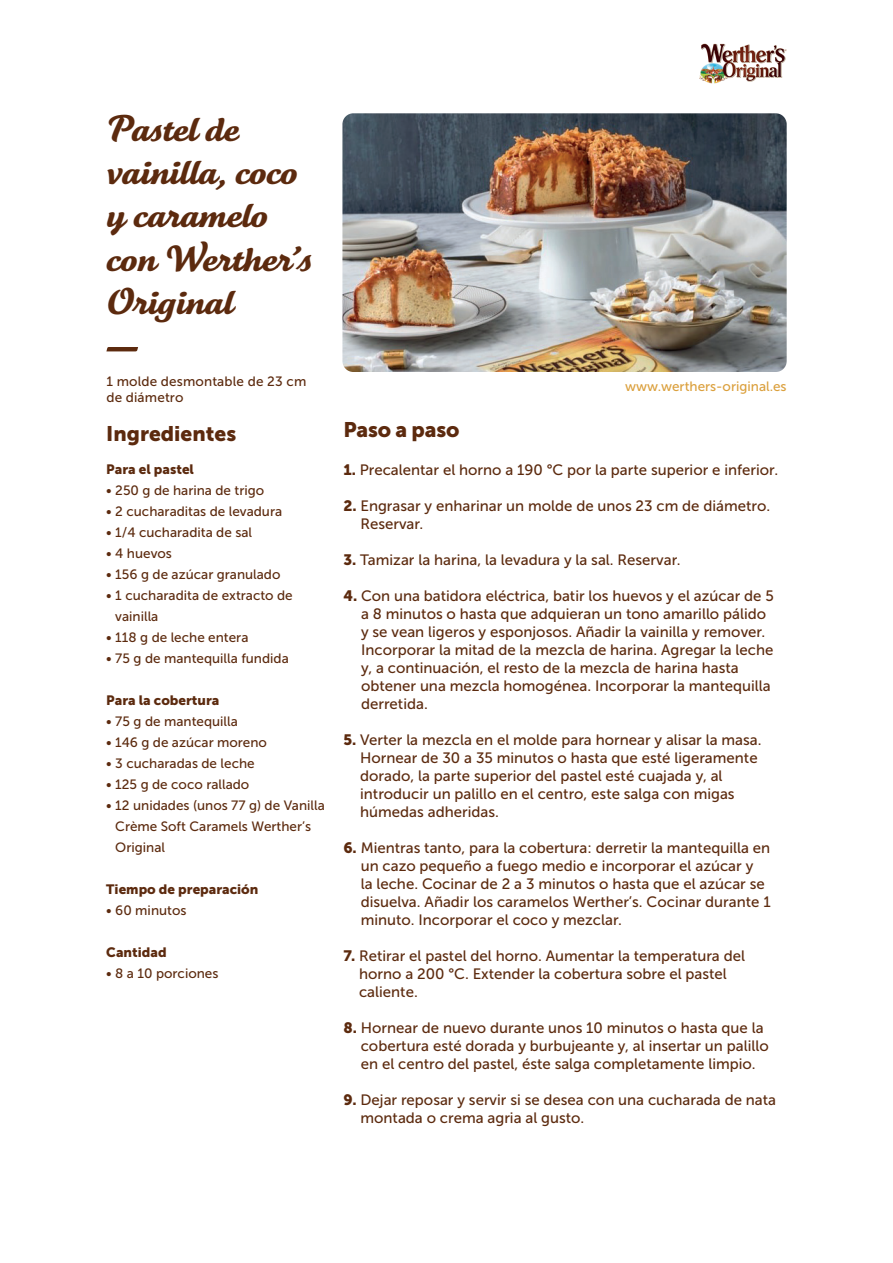
<style>
.page{position:relative;width:893px;height:1263px;background:#fff}
.page>*{position:absolute;margin:0;border:0;box-sizing:border-box;transform-origin:0 0}
.t1{font:36px/43.2px "Tartine Script Pro Bld";color:#5c2a0e}
.t2{font:21px "Museo Sans 900";color:#5c2a0e}
.t3{font:15px/18px "Museo Sans 500";color:#5c2a0e}
.t4{font:13.5px/21px "Museo Sans 500";color:#5c2a0e}
.t5{font:13.5px "Museo Sans 900";color:#5c2a0e}
.t6{font:13.5px "Museo Sans 500";color:#dba03d}
.s1{font-family:"Museo Sans 900"}
</style>
<div class="page">
<img style="left:699px;top:43px;width:88px;height:40px">
<svg style="left:106px;top:347px;width:32px;height:5px"></svg>
<img style="left:342px;top:113px;width:445px;height:259px">
<h1 class="t1" style="left:106px;top:107px;width:207px">Pastel de vainilla, coco y caramelo con Werther’s<br>Original</h1>
<p class="t4" style="left:106px;top:373px;width:201px;line-height:16.2px">1 molde desmontable de 23 cm de diámetro</p>
<p class="t6" style="left:625px;top:379px;width:163px">www.werthers-original.es</p>
<h2 class="t2" style="left:106px;top:422px;width:131px">Ingredientes</h2>
<p class="t5" style="left:106px;top:462px;width:89px">Para el pastel</p>
<p class="t4" style="left:106px;top:480px;width:159px">• 250 g de harina de trigo</p>
<p class="t4" style="left:106px;top:501px;width:177px">• 2 cucharaditas de levadura</p>
<p class="t4" style="left:106px;top:522px;width:147px">• 1/4 cucharadita de sal</p>
<p class="t4" style="left:106px;top:543px;width:67px">• 4 huevos</p>
<p class="t4" style="left:106px;top:564px;width:176px">• 156 g de azúcar granulado</p>
<p class="t4" style="left:115px;top:585px;width:179px;text-indent:-9px">• 1 cucharadita de extracto de vainilla</p>
<p class="t4" style="left:106px;top:627px;width:144px">• 118 g de leche entera</p>
<p class="t4" style="left:106px;top:648px;width:184px">• 75 g de mantequilla fundida</p>
<p class="t5" style="left:106px;top:693px;width:115px">Para la cobertura</p>
<p class="t4" style="left:106px;top:711px;width:133px">• 75 g de mantequilla</p>
<p class="t4" style="left:106px;top:732px;width:162px">• 146 g de azúcar moreno</p>
<p class="t4" style="left:106px;top:753px;width:150px">• 3 cucharadas de leche</p>
<p class="t4" style="left:106px;top:774px;width:145px">• 125 g de coco rallado</p>
<p class="t4" style="left:115px;top:795px;width:211px;text-indent:-9px">• 12 unidades (unos 77 g) de Vanilla<br>Crème Soft Caramels Werther’s<br>Original</p>
<p class="t5" style="left:106px;top:882px;width:154px">Tiempo de preparación</p>
<p class="t4" style="left:106px;top:900px;width:82px">• 60 minutos</p>
<p class="t5" style="left:106px;top:945px;width:62px">Cantidad</p>
<p class="t4" style="left:106px;top:963px;width:114px">• 8 a 10 porciones</p>
<h2 class="t2" style="left:343px;top:417px;width:117px">Paso a paso</h2>
<p class="t3" style="left:343px;top:460px;width:436px"><span class="s1">1.</span> Precalentar el horno a 190 °C por la parte superior e inferior.</p>
<p class="t3" style="left:360px;top:496px;width:411px;text-indent:-17px"><span class="s1">2.</span> Engrasar y enharinar un molde de unos 23 cm de diámetro.<br>Reservar.</p>
<p class="t3" style="left:343px;top:550px;width:339px"><span class="s1">3.</span> Tamizar la harina, la levadura y la sal. Reservar.</p>
<p class="t3" style="left:361px;top:586px;width:414px;text-indent:-18px"><span class="s1">4.</span> Con una batidora eléctrica, batir los huevos y el azúcar de 5 a 8 minutos o hasta que adquieran un tono amarillo pálido y se vean ligeros y esponjosos. Añadir la vainilla y remover.<br>Incorporar la mitad de la mezcla de harina. Agregar la leche y, a continuación, el resto de la mezcla de harina hasta obtener una mezcla homogénea. Incorporar la mantequilla derretida.</p>
<p class="t3" style="left:360px;top:730px;width:403px;text-indent:-17px"><span class="s1">5.</span> Verter la mezcla en el molde para hornear y alisar la masa.<br>Hornear de 30 a 35 minutos o hasta que esté ligeramente dorado, la parte superior del pastel esté cuajada y, al introducir un palillo en el centro, este salga con migas húmedas adheridas.</p>
<p class="t3" style="left:361px;top:838px;width:411px;text-indent:-17px"><span class="s1">6.</span> Mientras tanto, para la cobertura: derretir la mantequilla en un cazo pequeño a fuego medio e incorporar el azúcar y<br>la leche. Cocinar de 2 a 3 minutos o hasta que el azúcar se disuelva. Añadir los caramelos Werther’s. Cocinar durante 1 minuto. Incorporar el coco y mezclar.</p>
<p class="t3" style="left:359px;top:946px;width:387px;text-indent:-16px"><span class="s1">7.</span> Retirar el pastel del horno. Aumentar la temperatura del horno a 200 °C. Extender la cobertura sobre el pastel caliente.</p>
<p class="t3" style="left:361px;top:1018px;width:409px;text-indent:-17px"><span class="s1">8.</span> Hornear de nuevo durante unos 10 minutos o hasta que la cobertura esté dorada y burbujeante y, al insertar un palillo en el centro del pastel, éste salga completamente limpio.</p>
<p class="t3" style="left:360px;top:1090px;width:417px;text-indent:-17px"><span class="s1">9.</span> Dejar reposar y servir si se desea con una cucharada de nata montada o crema agria al gusto.</p>
</div>
